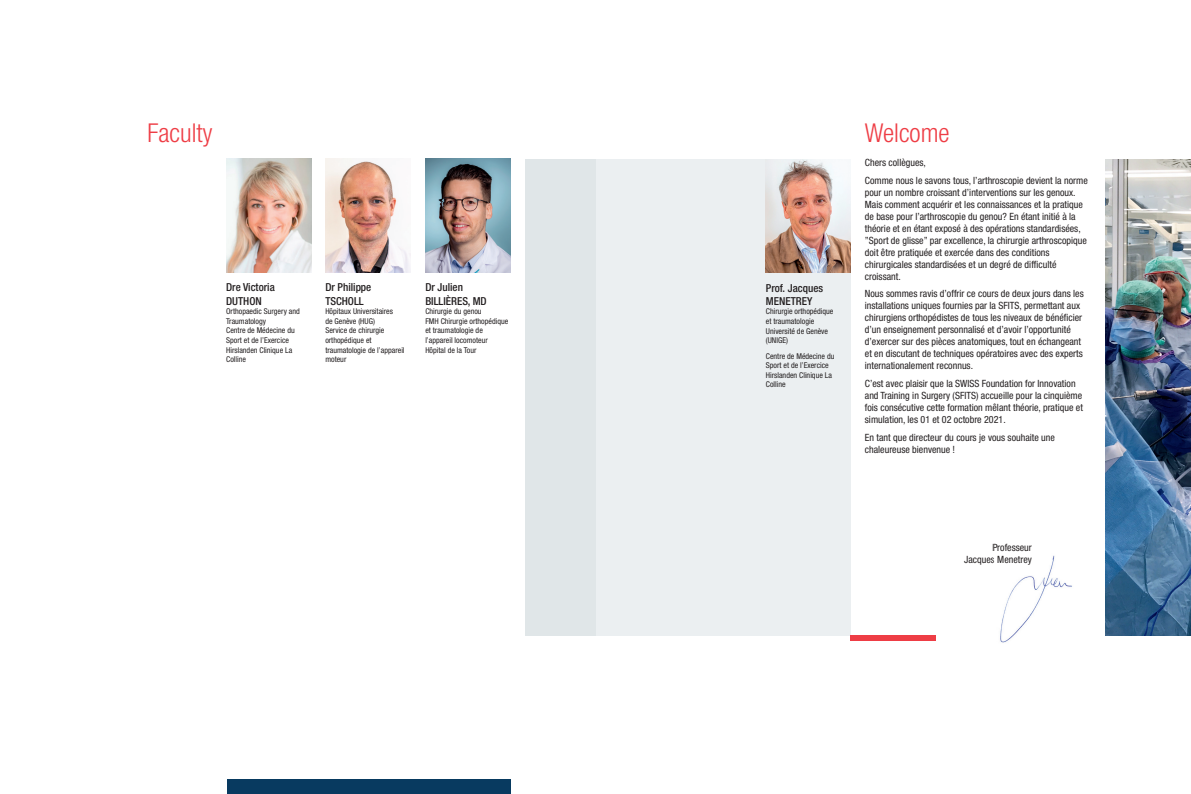
<style>
.page{position:relative;width:1191px;height:794px;background:#fff}
.page>*{position:absolute;margin:0;border:0;box-sizing:border-box;transform-origin:0 0}
.t1{font:300 condensed 26px "Helvetica Neue LT Pro";color:#ee3d45}
.t2{font:500 condensed 11px/13.2px "Helvetica Neue LT Pro";color:#231f20}
.t3{font:condensed 10px/12px "Helvetica Neue LT Pro";color:#231f20}
.t4{font:condensed 8px/9.6px "Helvetica Neue LT Pro";color:#231f20}
</style>
<div class="page">
<div style="left:595px;top:159px;width:255px;height:476px;background:#ebeff1"></div>
<img style="left:1106px;top:159px;width:85px;height:476px">
<div style="left:524px;top:159px;width:71px;height:476px;background:#e0e6e8"></div>
<div style="left:850px;top:635px;width:85px;height:6px;background:#ee3d45"></div>
<img style="left:326px;top:159px;width:85px;height:113px">
<img style="left:426px;top:159px;width:85px;height:113px">
<img style="left:226px;top:159px;width:85px;height:113px">
<img style="left:766px;top:159px;width:85px;height:113px">
<div style="left:227px;top:780px;width:283px;height:14px;background:#083a60"></div>
<img style="left:1000px;top:555px;width:72px;height:88px">
<h1 class="t1" style="left:147px;top:118px;width:66px">Faculty</h1>
<h1 class="t1" style="left:865px;top:118px;width:86px">Welcome</h1>
<p class="t3" style="left:865px;top:153px;width:224px;line-height:17.7px">Chers collègues,<br>Comme nous le savons tous, l’arthroscopie devient la norme</p>
<p class="t3" style="left:865px;top:186px;width:223px">pour un nombre croissant d’interventions sur les genoux.<br>Mais comment acquérir et les connaissances et la pratique de base pour l’arthroscopie du genou? En étant initié à la théorie et en étant exposé à des opérations standardisées, ”Sport de glisse” par excellence, la chirurgie arthroscopique doit être pratiquée et exercée dans des conditions chirurgicales standardisées et un degré de difficulté croissant.</p>
<p class="t3" style="left:865px;top:288px;width:220px">Nous sommes ravis d’offrir ce cours de deux jours dans les installations uniques fournies par la SFITS, permettant aux chirurgiens orthopédistes de tous les niveaux de bénéficier d’un enseignement personnalisé et d’avoir l’opportunité d’exercer sur des pièces anatomiques, tout en échangeant et en discutant de techniques opératoires avec des experts internationalement reconnus.</p>
<p class="t3" style="left:865px;top:377px;width:219px">C’est avec plaisir que la SWISS Foundation for Innovation and Training in Surgery (SFITS) accueille pour la cinquième fois consécutive cette formation mêlant théorie, pratique et simulation, les 01 et 02 octobre 2021.</p>
<p class="t3" style="left:865px;top:431px;width:192px">En tant que directeur du cours je vous souhaite une chaleureuse bienvenue !</p>
<p class="t2" style="left:226px;top:281px;width:50px">Dre Victoria<br>DUTHON</p>
<p class="t4" style="left:226px;top:306px;width:75px">Orthopaedic Surgery and<br>Traumatology<br>Centre de Médecine du<br>Sport et de l’Exercice<br>Hirslanden Clinique La<br>Colline</p>
<p class="t2" style="left:325px;top:281px;width:48px">Dr Philippe<br>TSCHOLL</p>
<p class="t4" style="left:325px;top:306px;width:81px">Hôpitaux Universitaires<br>de Genève (HUG)<br>Service de chirurgie orthopédique et traumatologie de l’appareil moteur</p>
<p class="t2" style="left:425px;top:281px;width:63px">Dr Julien<br>BILLIÈRES, MD</p>
<p class="t4" style="left:425px;top:306px;width:84px">Chirurgie du genou<br>FMH Chirurgie orthopédique et traumatologie de l’appareil locomoteur<br>Hôpital de la Tour</p>
<p class="t2" style="left:766px;top:281px;width:59px">Prof. Jacques<br>MENETREY</p>
<p class="t4" style="left:766px;top:307px;width:69px">Chirurgie orthopédique et traumatologie<br>Université de Genève (UNIGE)</p>
<p class="t4" style="left:766px;top:351px;width:70px">Centre de Médecine du<br>Sport et de l’Exercice<br>Hirslanden Clinique La<br>Colline</p>
<p class="t3" style="left:964px;top:541px;width:69px;text-align:right">Professeur<br>Jacques Menetrey</p>
</div>
